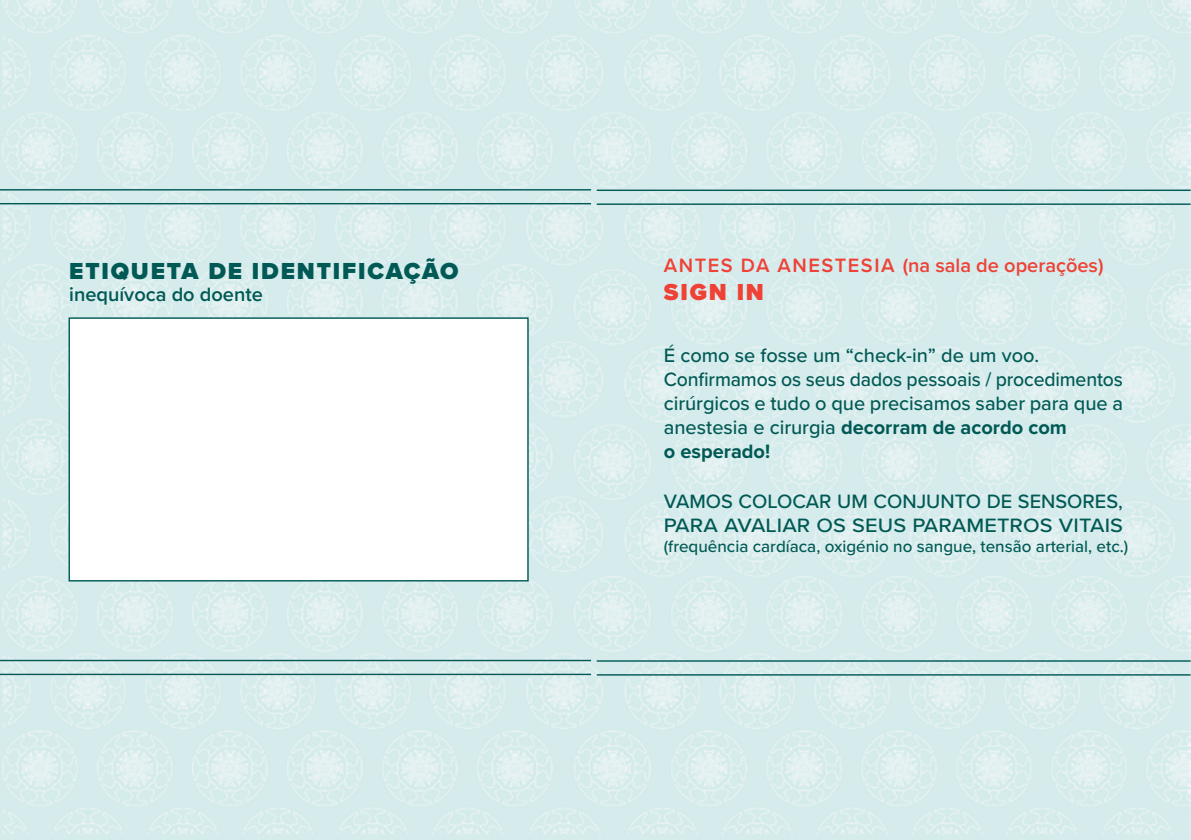
<style>
.page{position:relative;width:1191px;height:840px;background:#fff}
.page>*{position:absolute;margin:0;border:0;box-sizing:border-box;transform-origin:0 0}
.t1{font:900 24px "Proxima Nova";letter-spacing:.075em;color:#005954}
.t2{font:900 24px "Proxima Nova";letter-spacing:.075em;color:#ef4136}
.t3{font:500 20px/24px "Proxima Nova";color:#005954}
.t4{font:600 20px "Proxima Nova";letter-spacing:.02em;color:#ef4136}
.t5{font:600 20px "Proxima Nova";color:#005954}
.t6{font:500 17px "Proxima Nova";color:#005954}
.s1{font-weight:700}
</style>
<div class="page">
<img style="left:0;top:0;width:1190px;height:839px">
<hr style="left:597px;top:203px;width:593px;height:2px;background:#005954">
<hr style="left:597px;top:189px;width:593px;height:2px;background:#005954">
<hr style="left:597px;top:673px;width:593px;height:2px;background:#005954">
<hr style="left:597px;top:660px;width:593px;height:1px;background:#005954">
<hr style="left:0;top:673px;width:591px;height:1px;background:#005954">
<hr style="left:0;top:659px;width:591px;height:1px;background:#005954">
<hr style="left:0;top:203px;width:591px;height:1px;background:#005954">
<hr style="left:0;top:189px;width:591px;height:1px;background:#005954">
<div style="left:69px;top:317px;width:459px;height:264px;background:#fff;border:1px solid #005954"></div>
<p class="t1" style="left:69px;top:253px;width:391px">ETIQUETA DE IDENTIFICAÇÃO</p>
<p class="t5" style="left:69px;top:279px;width:195px">inequívoca do doente</p>
<p class="t4" style="left:664px;top:250px;width:441px">ANTES DA ANESTESIA (na sala de operações)</p>
<p class="t2" style="left:664px;top:274px;width:102px">SIGN IN</p>
<p class="t3" style="left:664px;top:342px;width:461px">É como se fosse um “check-in” de um voo.<br>Confirmamos os seus dados pessoais / procedimentos cirúrgicos e tudo o que precisamos saber para que a anestesia e cirurgia <span class="s1">decorram de acordo com<br>o esperado!</span></p>
<p class="t3" style="left:664px;top:488px;width:461px">VAMOS COLOCAR UM CONJUNTO DE SENSORES,<br>PARA AVALIAR OS SEUS PARAMETROS VITAIS</p>
<p class="t6" style="left:664px;top:533px;width:466px">(frequência cardíaca, oxigénio no sangue, tensão arterial, etc.)</p>
</div>
